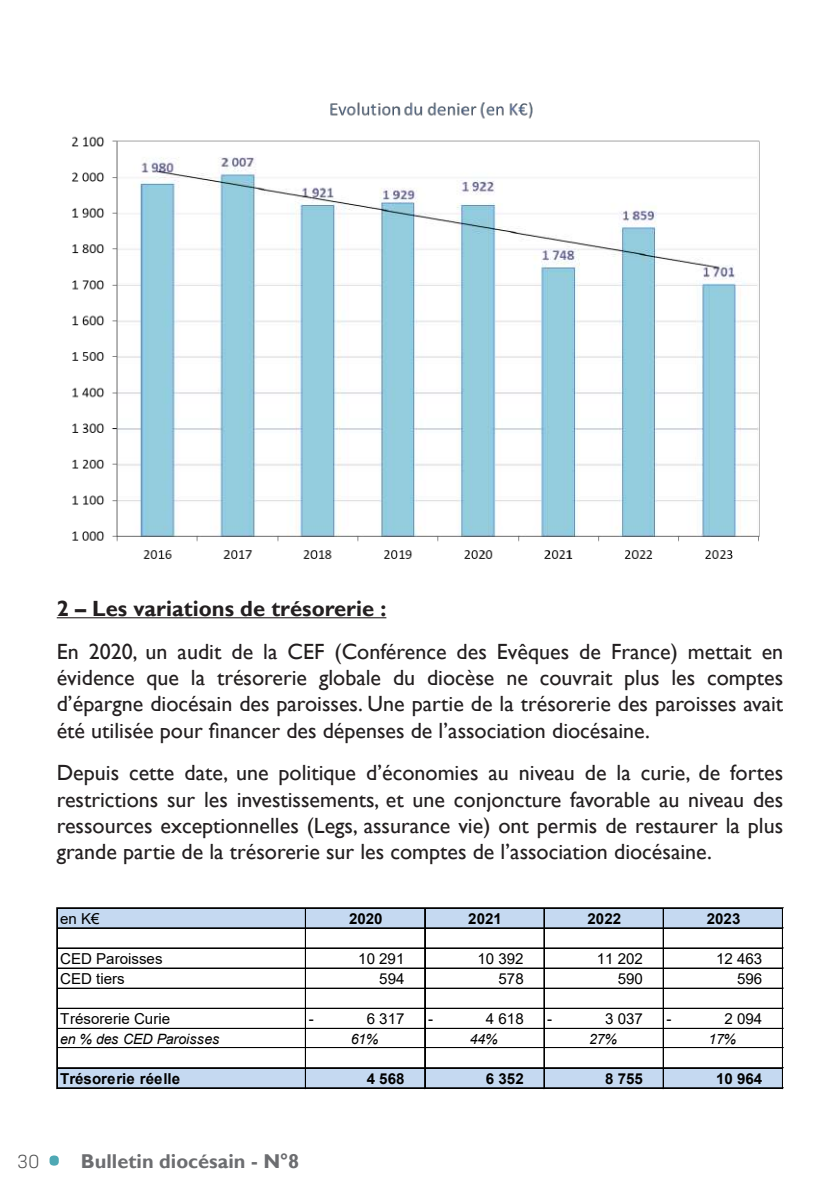
<style>
.page{position:relative;width:840px;height:1191px;background:#fff}
.page>*{position:absolute;margin:0;border:0;box-sizing:border-box;transform-origin:0 0}
.t1{font:22px/26.4px "Gill Sans";color:#231f20;text-align:justify}
.t2{font:700 22px "Gill Sans";color:#231f20}
.t3{font:700 20px "Gill Sans";color:#6c6d70}
.t4{font:15px "Arial";color:#000}
.t5{font:700 15px "Arial";color:#000}
.t6{font:italic 14.2px "Arial";letter-spacing:-.025em;color:#000}
.s1{font-family:"Sofia Sans";font-weight:300;color:#4b4c4d}
.s2{font-family:"Sofia Sans";font-weight:300;font-size:72px;color:#4ea8b4}
</style>
<div class="page">
<hr style="left:57px;top:617px;width:329px;height:1px;background:#231f20">
<img style="left:72px;top:102px;width:688px;height:457px">
<div style="left:58px;top:908px;width:724px;height:20px;background:#c5d9f1"></div>
<div style="left:58px;top:1067px;width:724px;height:21px;background:#c5d9f1"></div>
<hr style="left:56px;top:907px;width:1px;height:181px;background:#000">
<hr style="left:57px;top:907px;width:1px;height:181px;background:#000">
<hr style="left:305px;top:908px;width:1px;height:180px;background:#000">
<hr style="left:424px;top:908px;width:1px;height:180px;background:#000">
<hr style="left:543px;top:908px;width:1px;height:180px;background:#000">
<hr style="left:662px;top:908px;width:1px;height:180px;background:#000">
<hr style="left:781px;top:908px;width:1px;height:180px;background:#000">
<hr style="left:782px;top:908px;width:1px;height:180px;background:#000">
<hr style="left:58px;top:907px;width:724px;height:1px;background:#000">
<hr style="left:58px;top:927px;width:724px;height:1px;background:#000">
<hr style="left:58px;top:947px;width:724px;height:1px;background:#000">
<hr style="left:58px;top:948px;width:724px;height:1px;background:#000">
<hr style="left:58px;top:967px;width:724px;height:1px;background:#000">
<hr style="left:58px;top:968px;width:724px;height:1px;background:#000">
<hr style="left:58px;top:987px;width:724px;height:1px;background:#000">
<hr style="left:58px;top:988px;width:724px;height:1px;background:#000">
<hr style="left:58px;top:1008px;width:724px;height:1px;background:#000">
<hr style="left:58px;top:1028px;width:724px;height:1px;background:#000">
<hr style="left:58px;top:1047px;width:724px;height:1px;background:#000">
<hr style="left:58px;top:1067px;width:724px;height:1px;background:#000">
<hr style="left:58px;top:1087px;width:724px;height:1px;background:#000">
<p class="t2" style="left:57px;top:595px;width:331px">2 – Les variations de trésorerie :</p>
<p class="t1" style="left:57px;top:638px;width:727px">En 2020, un audit de la CEF (Conférence des Evêques de France) mettait en évidence que la trésorerie globale du diocèse ne couvrait plus les comptes d’épargne diocésain des paroisses. Une partie de la trésorerie des paroisses avait été utilisée pour financer des dépenses de l’association diocésaine.</p>
<p class="t1" style="left:57px;top:760px;width:727px">Depuis cette date, une politique d’économies au niveau de la curie, de fortes restrictions sur les investissements, et une conjoncture favorable au niveau des ressources exceptionnelles (Legs, assurance vie) ont permis de restaurer la plus grande partie de la trésorerie sur les comptes de l’association diocésaine.</p>
<p class="t4" style="left:60px;top:908px;width:41px">en K€</p>
<p class="t5" style="left:349px;top:907px;width:35px">2020</p>
<p class="t5" style="left:468px;top:907px;width:35px">2021</p>
<p class="t5" style="left:587px;top:907px;width:35px">2022</p>
<p class="t5" style="left:706px;top:907px;width:35px">2023</p>
<p class="t4" style="left:60px;top:948px;width:104px">CED Paroisses</p>
<p class="t4" style="left:358px;top:948px;width:48px">10 291</p>
<p class="t4" style="left:477px;top:948px;width:48px">10 392</p>
<p class="t4" style="left:596px;top:948px;width:48px">11 202</p>
<p class="t4" style="left:715px;top:948px;width:48px">12 463</p>
<p class="t4" style="left:60px;top:968px;width:66px">CED tiers</p>
<p class="t4" style="left:379px;top:968px;width:27px">594</p>
<p class="t4" style="left:498px;top:968px;width:27px">578</p>
<p class="t4" style="left:617px;top:968px;width:27px">590</p>
<p class="t4" style="left:736px;top:968px;width:27px">596</p>
<p class="t4" style="left:60px;top:1008px;width:111px">Trésorerie Curie</p>
<p class="t4" style="left:308px;top:1008px;width:7px">-</p>
<p class="t4" style="left:366px;top:1008px;width:39px">6 317</p>
<p class="t4" style="left:428px;top:1008px;width:7px">-</p>
<p class="t4" style="left:485px;top:1008px;width:39px">4 618</p>
<p class="t4" style="left:547px;top:1008px;width:7px">-</p>
<p class="t4" style="left:605px;top:1008px;width:39px">3 037</p>
<p class="t4" style="left:666px;top:1008px;width:7px">-</p>
<p class="t4" style="left:724px;top:1008px;width:39px">2 094</p>
<p class="t6" style="left:60px;top:1030px;width:160px">en % des CED Paroisses</p>
<p class="t6" style="left:350px;top:1030px;width:29px">61%</p>
<p class="t6" style="left:469px;top:1030px;width:29px">44%</p>
<p class="t6" style="left:589px;top:1030px;width:29px">27%</p>
<p class="t6" style="left:708px;top:1030px;width:29px">17%</p>
<p class="t5" style="left:60px;top:1067px;width:121px">Trésorerie réelle</p>
<p class="t5" style="left:366px;top:1067px;width:39px">4 568</p>
<p class="t5" style="left:485px;top:1067px;width:39px">6 352</p>
<p class="t5" style="left:605px;top:1067px;width:39px">8 755</p>
<p class="t5" style="left:715px;top:1067px;width:48px">10 964</p>
<p class="t3" style="left:17px;top:1149px;width:283px"><span class="s1">30</span> <span class="s2">•</span> Bulletin diocésain - N°8</p>
</div>
